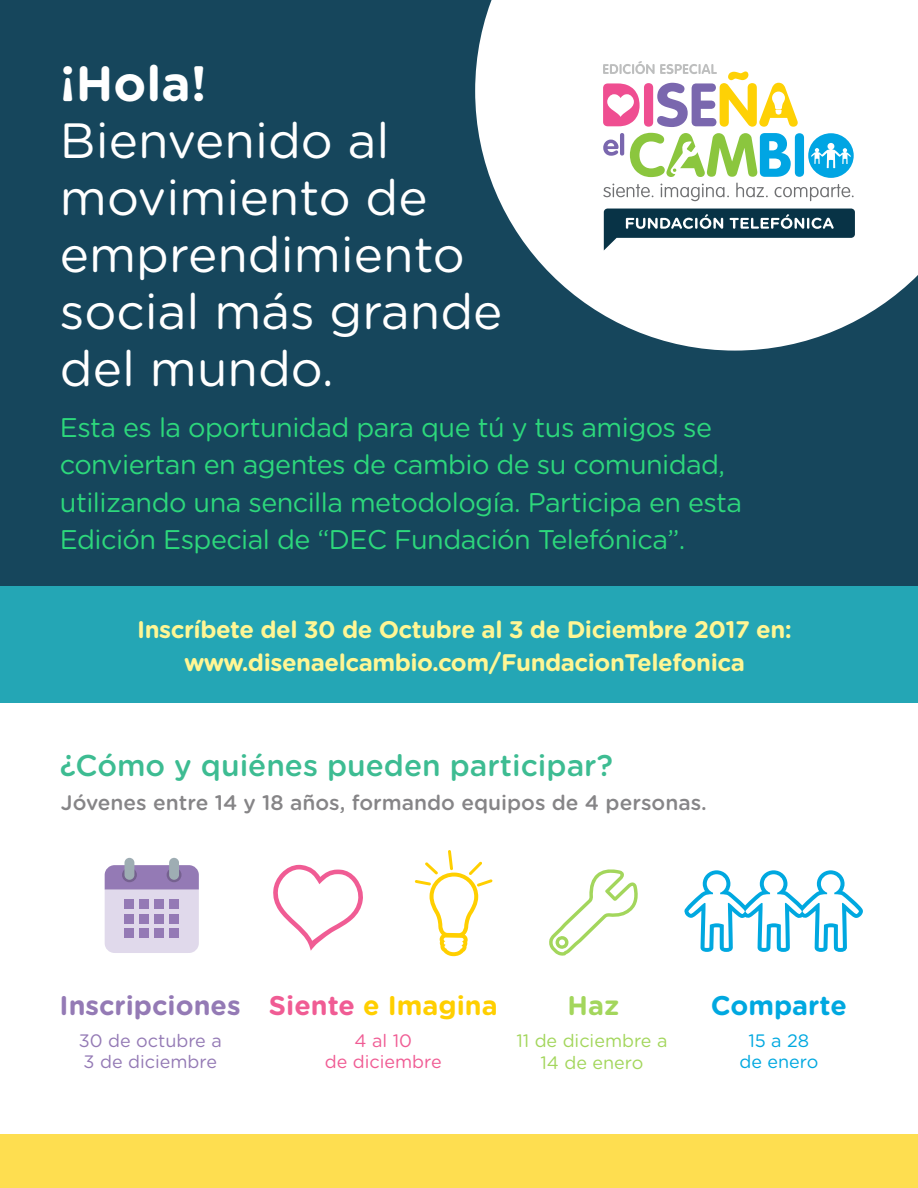
<style>
.page{position:relative;width:918px;height:1188px;background:#fff}
.page>*{position:absolute;margin:0;border:0;box-sizing:border-box;transform-origin:0 0}
.t1{font:49.5px/57px "Gotham Rounded";color:#fff}
.t2{font:500 30px "Gotham Rounded";color:#3dbc92}
.t3{font:27px/37.5px "Gotham Rounded";letter-spacing:-.02em;color:#2dd87c}
.t4{font:700 27px "Gotham Rounded";color:#ffcf00}
.t5{font:700 27px "Gotham Rounded";color:#947ab5}
.t6{font:700 27px "Gotham Rounded";color:#00a8e0}
.t7{font:700 27px "Gotham Rounded";color:#a3d65c}
.t8{font:700 24px "Gotham Rounded";letter-spacing:-.02em;color:#fff694}
.t9{font:500 21px "Gotham Rounded";color:#868587}
.t10{font:18px "Gotham Rounded";color:#947ab5}
.t11{font:18px "Gotham Rounded";color:#a3d65c}
.t12{font:18px "Gotham Rounded";color:#f05c94}
.t13{font:18px "Gotham Rounded";color:#00a8e0}
.s1{font-weight:700}
.s2{color:#f05c94}
</style>
<div class="page">
<div style="left:0;top:1134px;width:918px;height:54px;background:#fede50"></div>
<div style="left:0;top:0;width:918px;height:594px;background:#16465c"></div>
<div style="left:0;top:586px;width:918px;height:116px;background:#24a6b5"></div>
<svg style="left:475px;top:0;width:443px;height:351px;fill:#fff"></svg>
<svg style="left:105px;top:865px;width:94px;height:88px;background:#cbbedc"></svg>
<div style="left:167px;top:868px;width:15px;height:14px;background:#75618f;border-radius:50%"></div>
<svg style="left:122px;top:868px;width:15px;height:14px"></svg>
<div style="left:169px;top:858px;width:10px;height:22px;background:#9eadb3;border-radius:5px"></div>
<div style="left:124px;top:858px;width:10px;height:22px;background:#9eadb3;border-radius:5px"></div>
<div style="left:124px;top:899px;width:10px;height:10px;background:#947ab5"></div>
<div style="left:139px;top:899px;width:10px;height:10px;background:#947ab5"></div>
<div style="left:154px;top:899px;width:10px;height:10px;background:#947ab5"></div>
<div style="left:169px;top:899px;width:10px;height:10px;background:#947ab5"></div>
<div style="left:124px;top:914px;width:10px;height:10px;background:#947ab5"></div>
<div style="left:139px;top:914px;width:10px;height:10px;background:#947ab5"></div>
<div style="left:154px;top:914px;width:10px;height:10px;background:#947ab5"></div>
<div style="left:169px;top:914px;width:10px;height:10px;background:#947ab5"></div>
<div style="left:124px;top:929px;width:10px;height:9px;background:#947ab5"></div>
<div style="left:139px;top:929px;width:10px;height:9px;background:#947ab5"></div>
<div style="left:154px;top:929px;width:10px;height:9px;background:#947ab5"></div>
<div style="left:169px;top:929px;width:10px;height:9px;background:#947ab5"></div>
<svg style="left:415px;top:850px;width:78px;height:106px"></svg>
<svg style="left:549px;top:869px;width:89px;height:87px"></svg>
<svg style="left:684px;top:870px;width:179px;height:82px"></svg>
<svg style="left:273px;top:865px;width:90px;height:86px"></svg>
<svg style="left:604px;top:209px;width:251px;height:41px;background:#68828d"></svg>
<svg style="left:603px;top:61px;width:195px;height:66px;background:#ead0c1"></svg>
<svg style="left:603px;top:133px;width:251px;height:68px;background:#bbded3"></svg>
<p class="t1" style="left:60px;top:52px;width:444px"><span class="s1">¡Hola!<br></span>Bienvenido al movimiento de emprendimiento social más grande del mundo.</p>
<p class="t3" style="left:60px;top:407px;width:684px">Esta es la oportunidad para que tú y tus amigos se conviertan en agentes de cambio de su comunidad, utilizando una sencilla metodología. Participa en esta Edición Especial de “DEC Fundación Telefónica”.</p>
<p class="t8" style="left:137px;top:612px;width:656px">Inscríbete del 30 de Octubre al 3 de Diciembre 2017 en:</p>
<p class="t8" style="left:184px;top:645px;width:562px">www.disenaelcambio.com/FundacionTelefonica</p>
<p class="t2" style="left:60px;top:744px;width:554px">¿Cómo y quiénes pueden participar?</p>
<p class="t9" style="left:61px;top:787px;width:647px">Jóvenes entre 14 y 18 años, formando equipos de 4 personas.</p>
<p class="t5" style="left:60px;top:986px;width:182px">Inscripciones</p>
<p class="t4" style="left:269px;top:986px;width:230px"><span class="s2">Siente</span> e Imagina</p>
<p class="t7" style="left:568px;top:986px;width:53px">Haz</p>
<p class="t6" style="left:711px;top:986px;width:138px">Comparte</p>
<p class="t10" style="left:79px;top:1028px;width:144px">30 de octubre a</p>
<p class="t10" style="left:84px;top:1049px;width:135px">3 de diciembre</p>
<p class="t12" style="left:355px;top:1028px;width:59px">4 al 10</p>
<p class="t12" style="left:325px;top:1049px;width:118px">de diciembre</p>
<p class="t11" style="left:516px;top:1028px;width:153px">11 de diciembre a</p>
<p class="t11" style="left:541px;top:1051px;width:104px">14 de enero</p>
<p class="t13" style="left:748px;top:1028px;width:62px">15 a 28</p>
<p class="t13" style="left:739px;top:1049px;width:80px">de enero</p>
</div>
